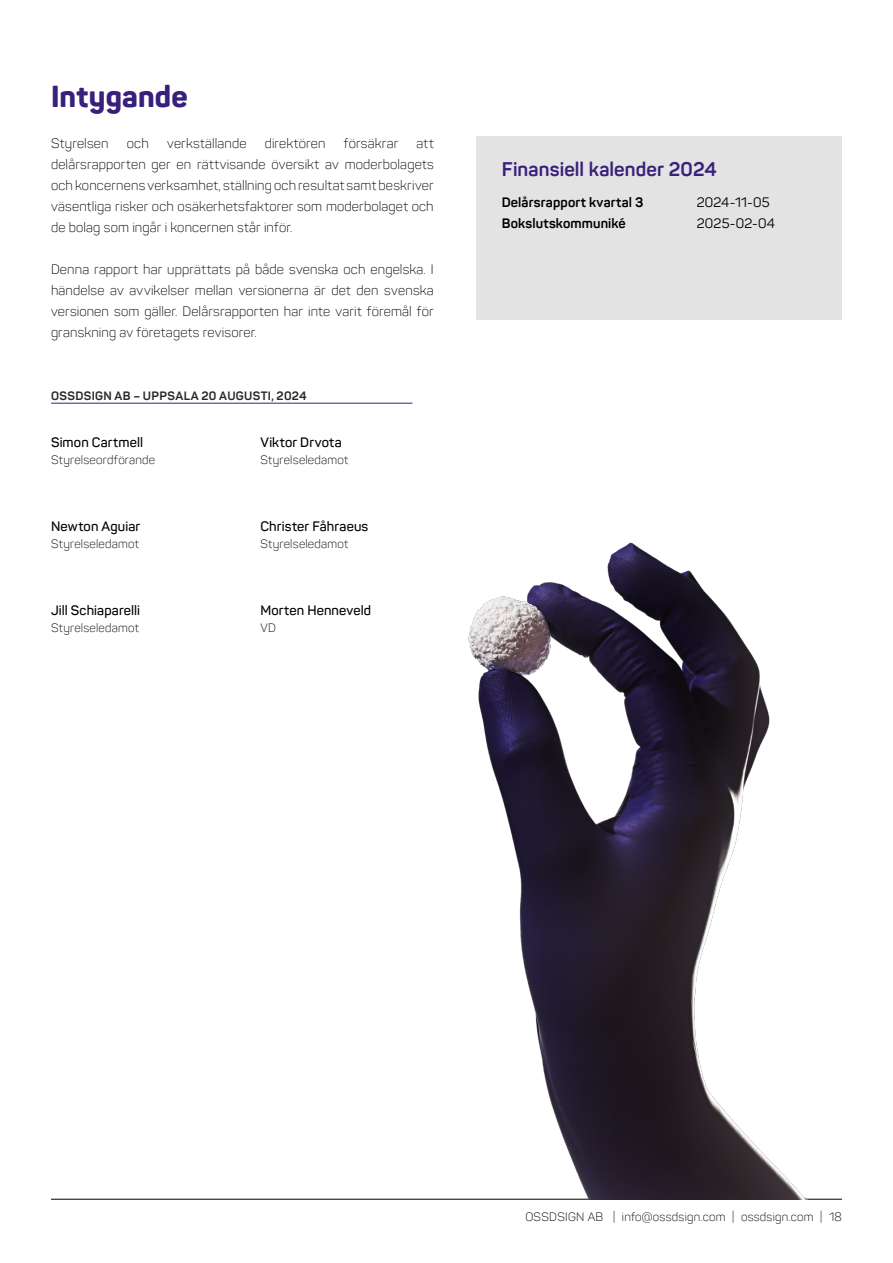
<style>
.page{position:relative;width:893px;height:1263px;background:#fff}
.page>*{position:absolute;margin:0;border:0;box-sizing:border-box;transform-origin:0 0}
.t1{font:800 30px "Panton";letter-spacing:.005em;color:#38207b}
.t2{font:700 19.5px "Panton";letter-spacing:.005em;color:#38207b}
.t3{font:300 13.5px/21px "Panton";letter-spacing:.01em;color:#000;text-align:justify}
.Brödtext_Light_8_10{font:600 13.5px "Panton";letter-spacing:.01em;color:#000}
.Brödtext_Light_8_10-2{font:700 13.5px "Panton";letter-spacing:.01em;color:#000}
.Brödtext_Light_8_10-3{font:13.5px "Panton";letter-spacing:.015em;color:#000}
.Brödtext_Light_8_10-4{font:300 12px "Panton";letter-spacing:.02em;color:#000}
.Brödtext_Light_8_10-5{font:700 12px "Panton";letter-spacing:.025em;color:#282827}
</style>
<div class="page">
<hr style="left:51px;top:1199px;width:791px;height:1px;background:#000">
<hr style="left:51px;top:403px;width:361px;height:1px;background:#38207b">
<div style="left:476px;top:136px;width:366px;height:184px;background:#e3e3e3"></div>
<img style="left:457px;top:542px;width:356px;height:657px">
<p class="t1" style="left:51px;top:78px;width:138px">Intygande</p>
<p class="t3" style="left:51px;top:133px;width:59px">Styrelsen</p>
<p class="t3" style="left:127px;top:133px;width:23px">och</p>
<p class="t3" style="left:167px;top:133px;width:81px">verkställande</p>
<p class="t3" style="left:265px;top:133px;width:62px">direktören</p>
<p class="t3" style="left:344px;top:133px;width:56px">försäkrar</p>
<p class="t3" style="left:51px;top:133px;width:384px;text-indent:365px">att delårsrapporten ger en rättvisande översikt av moderbolagets och koncernens verksamhet, ställning och resultat samt beskriver väsentliga risker och osäkerhetsfaktorer som moderbolaget och de bolag som ingår i koncernen står inför.</p>
<p class="t3" style="left:51px;top:259px;width:384px">Denna rapport har upprättats på både svenska och engelska. I händelse av avvikelser mellan versionerna är det den svenska versionen som gäller. Delårsrapporten har inte varit föremål för granskning av företagets revisorer.</p>
<p class="Brödtext_Light_8_10-5" style="left:51px;top:388px;width:257px">OSSDSIGN AB – UPPSALA 20 AUGUSTI, 2024</p>
<p class="Brödtext_Light_8_10" style="left:51px;top:434px;width:94px">Simon Cartmell</p>
<p class="Brödtext_Light_8_10-4" style="left:51px;top:452px;width:106px">Styrelseordförande</p>
<p class="Brödtext_Light_8_10" style="left:260px;top:434px;width:83px">Viktor Drvota</p>
<p class="Brödtext_Light_8_10-4" style="left:260px;top:452px;width:89px">Styrelseledamot</p>
<p class="Brödtext_Light_8_10" style="left:51px;top:518px;width:91px">Newton Aguiar</p>
<p class="Brödtext_Light_8_10-4" style="left:51px;top:536px;width:89px">Styrelseledamot</p>
<p class="Brödtext_Light_8_10" style="left:260px;top:518px;width:109px">Christer Fåhraeus</p>
<p class="Brödtext_Light_8_10-4" style="left:260px;top:536px;width:89px">Styrelseledamot</p>
<p class="Brödtext_Light_8_10" style="left:51px;top:602px;width:91px">Jill Schiaparelli</p>
<p class="Brödtext_Light_8_10-4" style="left:51px;top:620px;width:89px">Styrelseledamot</p>
<p class="Brödtext_Light_8_10" style="left:260px;top:602px;width:112px">Morten Henneveld</p>
<p class="Brödtext_Light_8_10-4" style="left:260px;top:620px;width:17px">VD</p>
<p class="t2" style="left:502px;top:157px;width:217px">Finansiell kalender 2024</p>
<p class="Brödtext_Light_8_10-2" style="left:502px;top:193px;width:143px">Delårsrapport kvartal 3</p>
<p class="Brödtext_Light_8_10-3" style="left:697px;top:194px;width:74px">2024-11-05</p>
<p class="Brödtext_Light_8_10-2" style="left:502px;top:214px;width:125px">Bokslutskommuniké</p>
<p class="Brödtext_Light_8_10-3" style="left:697px;top:215px;width:80px">2025-02-04</p>
<p class="Brödtext_Light_8_10-4" style="left:525px;top:1209px;width:318px">OSSDSIGN AB | info@ossdsign.com | ossdsign.com | 18</p>
</div>
